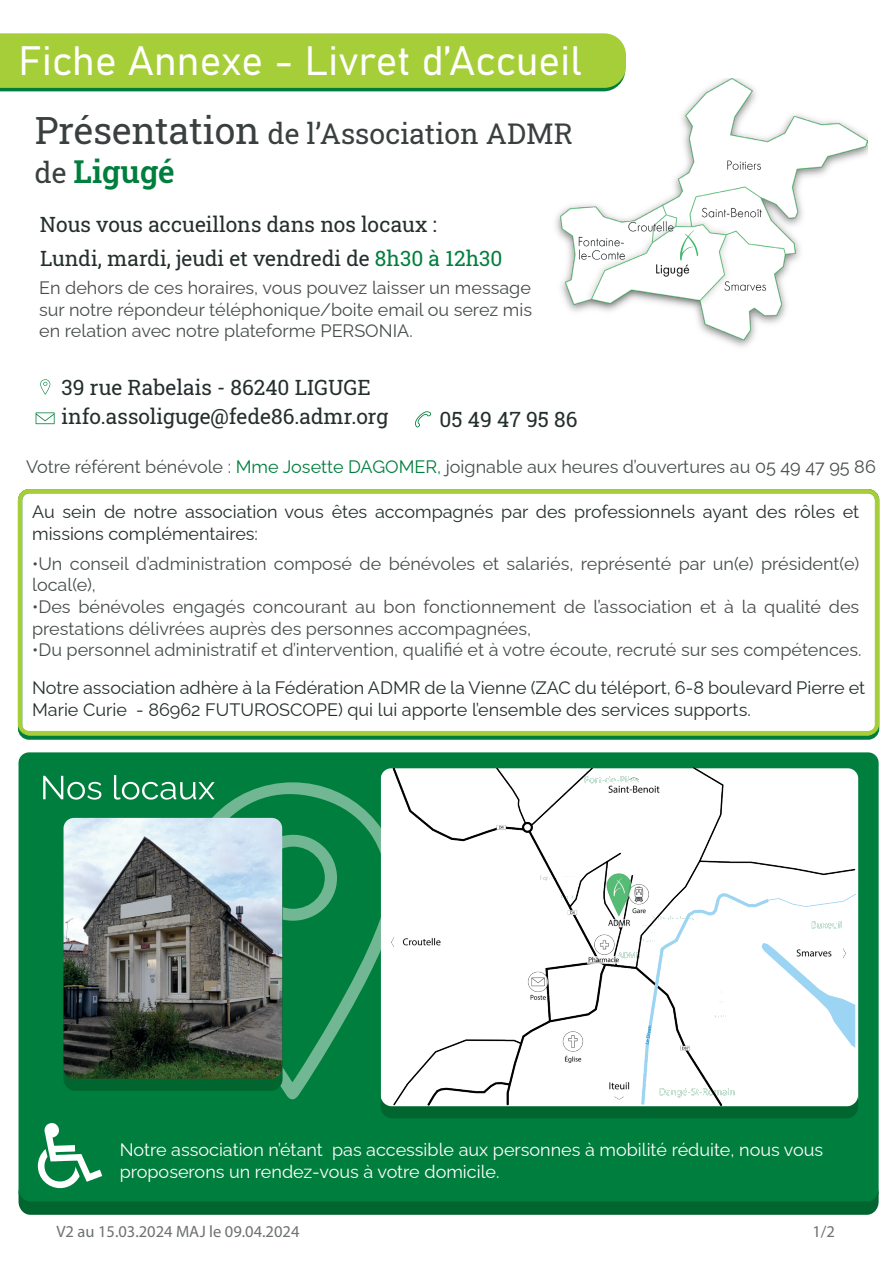
<style>
.page{position:relative;width:893px;height:1263px;background:#fff}
.page>*{position:absolute;margin:0;border:0;box-sizing:border-box;transform-origin:0 0}
.t1{font:40.5px "Bahnschrift";letter-spacing:.005em;color:#fff}
.t2{font:600 31.5px "Roboto Slab";color:#007e3d}
.t3{font:28.5px "Roboto Slab";color:#39403f}
.t4{font:21px/29.2px "Roboto Slab";color:#242e2d}
.t5{font:100 18px/21.6px "Raleway";color:#474c4c}
.t6{font:100 18px/21.6px "Raleway";color:#252e2e}
.t7{font:100 18px/21.6px "Raleway";color:#474d4c;text-align:justify}
.t8{font:100 18px/21.6px "Raleway";color:#fff}
.t9{font:16.5px "Myriad Pro";color:#6d7171}
.s1{font-size:37.5px}
.s2{font-weight:400;font-size:28.5px;color:#39403f}
.s3{color:#007e3d}
.s4{color:#474c4c}
</style>
<div class="page">
<div style="left:19px;top:752px;width:860px;height:450px;background:#007e3d;border-radius:10px"></div>
<svg style="left:186px;top:782px;width:195px;height:306px"></svg>
<svg style="left:282px;top:835px;width:55px;height:86px"></svg>
<svg style="left:43px;top:776px;width:58px;height:24px"></svg>
<svg style="left:114px;top:775px;width:101px;height:25px"></svg>
<div style="left:18px;top:489px;width:861px;height:246px;border:4px solid #a6ce39;border-radius:9px"></div>
<div style="left:381px;top:768px;width:477px;height:320px;background:#fff"></div>
<div style="left:63px;top:857px;width:220px;height:234px;background:#00652e;border-radius:12px"></div>
<svg style="left:19px;top:1088px;width:860px;height:127px"></svg>
<img style="left:64px;top:818px;width:218px;height:261px">
<img style="left:391px;top:768px;width:464px;height:337px">
<svg style="left:40px;top:379px;width:10px;height:16px"></svg>
<svg style="left:36px;top:412px;width:19px;height:12px"></svg>
<svg style="left:415px;top:411px;width:16px;height:17px"></svg>
<svg style="left:0;top:33px;width:626px;height:58px;background:#9eca3a"></svg>
<img style="left:548px;top:79px;width:319px;height:268px">
<svg style="left:679px;top:230px;width:19px;height:31px"></svg>
<h1 class="t1" style="left:18px;top:30px;width:565px">Fiche Annexe - Livret d’Accueil</h1>
<h3 class="t3" style="left:35px;top:114px;width:540px"><span class="s1">Présentation</span> de l’Association ADMR</h3>
<h2 class="t2" style="left:35px;top:150px;width:141px"><span class="s2">de</span> Ligugé</h2>
<p class="t4" style="left:40px;top:209px;width:398px">Nous vous accueillons dans nos locaux :</p>
<p class="t4" style="left:40px;top:243px;width:464px">Lundi, mardi, jeudi et vendredi de <span class="s3">8h30 à 12h30</span></p>
<p class="t7" style="left:39px;top:275px;width:494px">En dehors de ces horaires, vous pouvez laisser un message sur notre répondeur téléphonique/boite email ou serez mis en relation avec notre plateforme PERSONIA.</p>
<p class="t4" style="left:62px;top:372px;width:328px">39 rue Rabelais - 86240 LIGUGE info.assoliguge@fede86.admr.org</p>
<p class="t4" style="left:440px;top:404px;width:139px">05 49 47 95 86</p>
<p class="t7" style="left:26px;top:454px;width:851px">Votre référent bénévole : <span class="s3">Mme Josette DAGOMER,</span> <span class="s4">j</span>oignable aux heures d’ouvertures au 05 49 47 95 86</p>
<p class="t6" style="left:32px;top:499px;width:829px">Au sein de notre association vous êtes accompagnés par des professionnels ayant des rôles et missions complémentaires:</p>
<p class="t5" style="left:32px;top:551px;width:828px">•Un conseil d’administration composé de bénévoles et salariés, représenté par un(e) président(e) local(e),</p>
<p class="t5" style="left:32px;top:594px;width:829px">•Des bénévoles engagés concourant au bon fonctionnement de l’association et à la qualité des prestations délivrées auprès des personnes accompagnées,</p>
<p class="t5" style="left:32px;top:637px;width:831px">•Du personnel administratif et d’intervention, qualifié et à votre écoute, recruté sur ses compétences.</p>
<p class="t6" style="left:32px;top:675px;width:835px">Notre association adhère à la Fédération ADMR de la Vienne (ZAC du téléport, 6-8 boulevard Pierre et<br>Marie Curie - 86962 FUTUROSCOPE) qui lui apporte l’ensemble des services supports.</p>
<p class="t8" style="left:120px;top:1137px;width:705px">Notre association n’étant pas accessible aux personnes à mobilité réduite, nous vous proposerons un rendez-vous à votre domicile.</p>
<p class="t9" style="left:56px;top:1221px;width:245px">V2 au 15.03.2024 MAJ le 09.04.2024</p>
<p class="t9" style="left:812px;top:1221px;width:24px">1/2</p>
</div>
